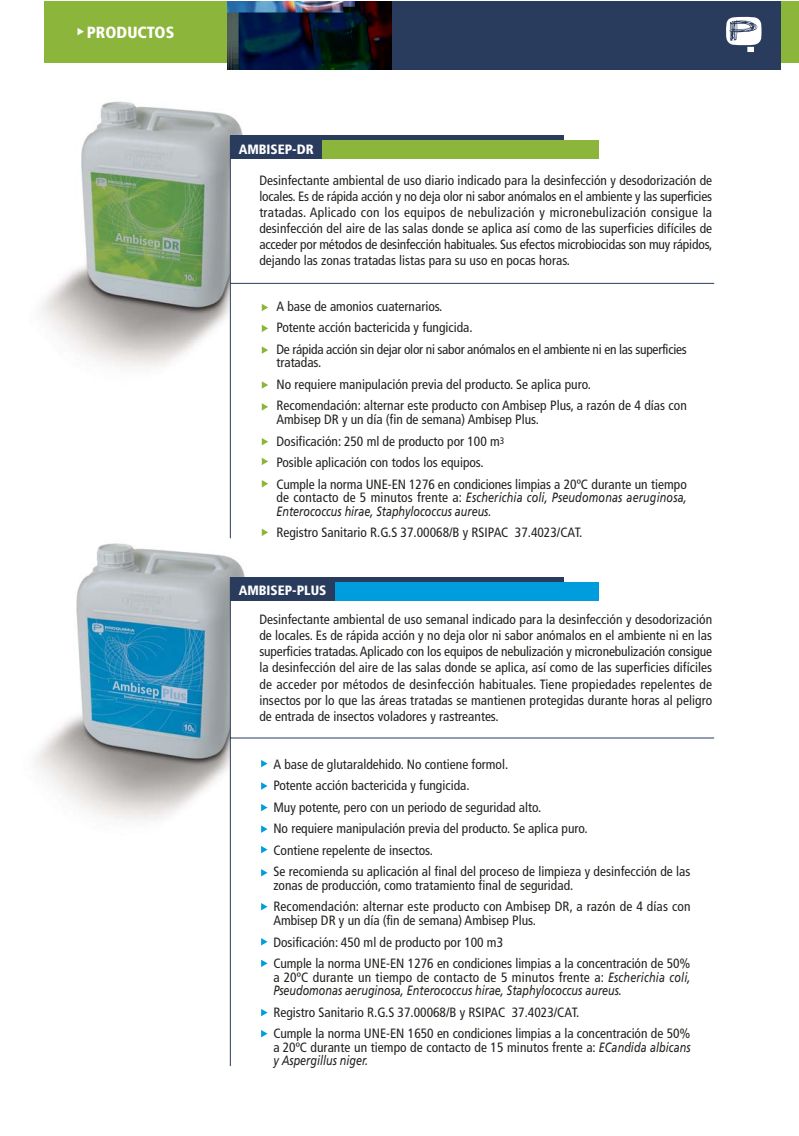
<style>
.page{position:relative;width:799px;height:1136px;background:#fff}
.page>*{position:absolute;margin:0;border:0;box-sizing:border-box;transform-origin:0 0}
.t1{font:900 condensed 16.2px "Frutiger";color:#fff}
.t2{font:condensed 13.5px/21.6px "Frutiger";color:#20231e}
.t3{font:italic 13.5px/13.5px "Frutiger";color:#20231e;scale:.8 1}
.t4{font:900 condensed 13.5px "Frutiger";color:#fff}
.s1{font-size:9.45px}
.s2{font-style:normal;font-stretch:condensed}
.s3{font-style:italic;font-stretch:normal}
</style>
<div class="page">
<img style="left:36px;top:543px;width:209px;height:297px">
<div style="left:230px;top:597px;width:63px;height:216px;background:#fff"></div>
<img style="left:41px;top:101px;width:215px;height:285px">
<div style="left:230px;top:144px;width:63px;height:217px;background:#fff"></div>
<svg style="left:261px;top:760px;width:7px;height:7px"></svg>
<svg style="left:261px;top:782px;width:7px;height:7px"></svg>
<svg style="left:261px;top:804px;width:7px;height:7px"></svg>
<svg style="left:261px;top:825px;width:7px;height:7px"></svg>
<svg style="left:261px;top:846px;width:7px;height:7px"></svg>
<svg style="left:261px;top:869px;width:7px;height:7px"></svg>
<svg style="left:261px;top:903px;width:7px;height:7px"></svg>
<svg style="left:261px;top:938px;width:7px;height:7px"></svg>
<div style="left:44px;top:1px;width:755px;height:61px;background:#8bb63b"></div>
<svg style="left:78px;top:28px;width:6px;height:7px"></svg>
<div style="left:228px;top:1px;width:552px;height:69px;background:#2a3c5e"></div>
<img style="left:228px;top:1px;width:163px;height:69px">
<svg style="left:726px;top:17px;width:36px;height:35px"></svg>
<div style="left:230px;top:136px;width:333px;height:23px;background:#2a3c5e"></div>
<div style="left:232px;top:140px;width:367px;height:19px;background:#8bb63b"></div>
<div style="left:232px;top:140px;width:90px;height:19px;background:#2a3c5e"></div>
<svg style="left:262px;top:304px;width:6px;height:7px"></svg>
<svg style="left:262px;top:325px;width:6px;height:7px"></svg>
<svg style="left:262px;top:346px;width:6px;height:8px"></svg>
<hr style="left:230px;top:136px;width:1px;height:402px;background:#2a3c5e">
<hr style="left:230px;top:283px;width:484px;height:1px;background:#2a3c5e">
<div style="left:230px;top:577px;width:333px;height:23px;background:#2a3c5e"></div>
<div style="left:232px;top:582px;width:367px;height:18px;background:#009dde"></div>
<div style="left:232px;top:582px;width:103px;height:18px;background:#2a3c5e"></div>
<hr style="left:230px;top:577px;width:1px;height:489px;background:#2a3c5e">
<hr style="left:230px;top:737px;width:484px;height:1px;background:#2a3c5e">
<svg style="left:262px;top:381px;width:6px;height:8px"></svg>
<svg style="left:262px;top:403px;width:6px;height:7px"></svg>
<svg style="left:262px;top:438px;width:6px;height:7px"></svg>
<svg style="left:262px;top:458px;width:6px;height:7px"></svg>
<svg style="left:262px;top:480px;width:6px;height:7px"></svg>
<svg style="left:262px;top:529px;width:6px;height:7px"></svg>
<svg style="left:261px;top:959px;width:7px;height:8px"></svg>
<svg style="left:261px;top:1009px;width:7px;height:7px"></svg>
<svg style="left:261px;top:1030px;width:7px;height:7px"></svg>
<p class="t1" style="left:87px;top:26px;width:89px">PRODUCTOS</p>
<p class="t4" style="left:239px;top:143px;width:77px">AMBISEP-DR</p>
<p class="t2" style="left:259px;top:173px;width:454px;line-height:16.2px;text-align:justify">Desinfectante ambiental de uso diario indicado para la desinfección y desodorización de locales. Es de rápida acción y no deja olor ni sabor anómalos en el ambiente y las superficies tratadas. Aplicado con los equipos de nebulización y micronebulización consigue la desinfección del aire de las salas donde se aplica así como de las superficies difíciles de acceder por métodos de desinfección habituales. Sus efectos microbiocidas son muy rápidos, dejando las zonas tratadas listas para su uso en pocas horas.</p>
<p class="t2" style="left:276px;top:296px;width:412px">A base de amonios cuaternarios.<br>Potente acción bactericida y fungicida.<br>De rápida acción sin dejar olor ni sabor anómalos en el ambiente ni en las superficies</p>
<p class="t2" style="left:276px;top:353px;width:412px">tratadas.<br>No requiere manipulación previa del producto. Se aplica puro.<br>Recomendación: alternar este producto con Ambisep Plus, a razón de 4 días con</p>
<p class="t2" style="left:276px;top:409px;width:412px">Ambisep DR y un día (fin de semana) Ambisep Plus.<br>Dosificación: 250 ml de producto por 100 m<span class="s1">3<br></span>Posible aplicación con todos los equipos.<br>Cumple la norma UNE-EN 1276 en condiciones limpias a 20ºC durante un tiempo</p>
<p class="t3" style="left:276px;top:491px;width:515px"><span class="s2">de contacto de 5 minutos frente a:</span> Escherichia coli, Pseudomonas aeruginosa,<br>Enterococcus hirae, Staphylococcus aureus.</p>
<p class="t2" style="left:276px;top:522px;width:308px">Registro Sanitario R.G.S 37.00068/B y RSIPAC 37.4023/CAT.</p>
<p class="t4" style="left:239px;top:585px;width:89px">AMBISEP-PLUS</p>
<p class="t2" style="left:259px;top:612px;width:454px;line-height:16.2px;text-align:justify">Desinfectante ambiental de uso semanal indicado para la desinfección y desodorización de locales. Es de rápida acción y no deja olor ni sabor anómalos en el ambiente ni en las superficies tratadas. Aplicado con los equipos de nebulización y micronebulización consigue la desinfección del aire de las salas donde se aplica, así como de las superficies difíciles de acceder por métodos de desinfección habituales. Tiene propiedades repelentes de insectos por lo que las áreas tratadas se mantienen protegidas durante horas al peligro de entrada de insectos voladores y rastreantes.</p>
<p class="t2" style="left:273px;top:754px;width:419px">A base de glutaraldehido. No contiene formol.<br>Potente acción bactericida y fungicida.<br>Muy potente, pero con un periodo de seguridad alto.<br>No requiere manipulación previa del producto. Se aplica puro.<br>Contiene repelente de insectos.<br>Se recomienda su aplicación al final del proceso de limpieza y desinfección de las</p>
<p class="t2" style="left:273px;top:875px;width:419px">zonas de producción, como tratamiento final de seguridad.<br>Recomendación: alternar este producto con Ambisep DR, a razón de 4 días con</p>
<p class="t2" style="left:273px;top:910px;width:419px">Ambisep DR y un día (fin de semana) Ambisep Plus.<br>Dosificación: 450 ml de producto por 100 m3<br>Cumple la norma UNE-EN 1276 en condiciones limpias a la concentración de 50%</p>
<p class="t3" style="left:273px;top:971px;width:523px"><span class="s2">a 20ºC durante un tiempo de contacto de 5 minutos frente a:</span> Escherichia coli,<br>Pseudomonas aeruginosa, Enterococcus hirae, Staphylococcus aureus.</p>
<p class="t2" style="left:273px;top:1002px;width:419px">Registro Sanitario R.G.S 37.00068/B y RSIPAC 37.4023/CAT.<br>Cumple la norma UNE-EN 1650 en condiciones limpias a la concentración de 50%</p>
<p class="t2" style="left:273px;top:1041px;width:419px;line-height:13.5px">a 20ºC durante un tiempo de contacto de 15 minutos frente a: <span class="s3">ECandida albicans y Aspergillus niger.</span></p>
</div>
